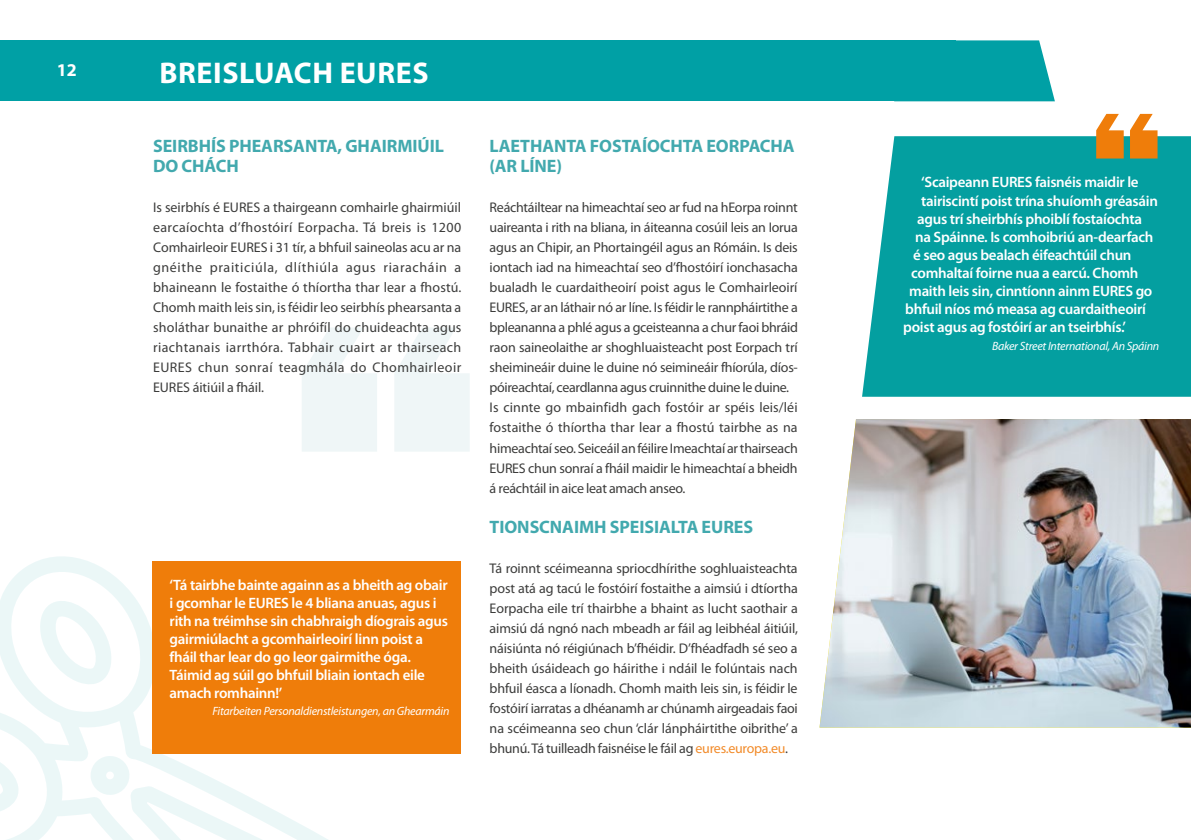
<style>
.page{position:relative;width:1191px;height:840px;background:#fff}
.page>*{position:absolute;margin:0;border:0;box-sizing:border-box;transform-origin:0 0}
.Page_Heading{font:700 30px "Myriad Pro";letter-spacing:.02em;color:#fff}
.Subheadings{font:700 18px/20px "Myriad Pro";letter-spacing:-.005em;color:#42a9ae}
.t1{font:700 18px "Myriad Pro";color:#fff}
.Quote_Box{font:600 15px/18px "Myriad Pro";letter-spacing:-.02em;color:#fff}
.Page_Body_Text{font:14px/20px "Myriad Pro";letter-spacing:-.02em;color:#3c3c3b;text-align:justify}
.Quote_Box-2{font:italic 12px "Myriad Pro";letter-spacing:-.02em;color:#fff}
.s1{color:#f28b2a}
</style>
<div class="page">
<svg style="left:394px;top:328px;width:76px;height:123px"></svg>
<svg style="left:302px;top:328px;width:75px;height:123px"></svg>
<div style="left:0;top:40px;width:955px;height:61px;background:#00a0a5"></div>
<svg style="left:0;top:556px;width:369px;height:283px"></svg>
<svg style="left:89px;top:754px;width:42px;height:41px"></svg>
<div style="left:862px;top:136px;width:329px;height:260px;background:#049fa0"></div>
<svg style="left:955px;top:40px;width:100px;height:61px;background:#16a8ac"></svg>
<svg style="left:1130px;top:114px;width:27px;height:44px"></svg>
<svg style="left:1096px;top:114px;width:27px;height:44px"></svg>
<div style="left:153px;top:561px;width:308px;height:192px;background:#ef7d0a"></div>
<img style="left:819px;top:419px;width:372px;height:308px">
<p class="t1" style="left:57px;top:58px;width:21px">12</p>
<h1 class="Page_Heading" style="left:159px;top:54px;width:271px">BREISLUACH EURES</h1>
<h2 class="Subheadings" style="left:153px;top:135px;width:292px">SEIRBHÍS PHEARSANTA, GHAIRMIÚIL</h2>
<h2 class="Subheadings" style="left:153px;top:155px;width:87px">DO CHÁCH</h2>
<p class="Page_Body_Text" style="left:153px;top:197px;width:310px">Is seirbhís é EURES a thairgeann comhairle ghairmiúil earcaíochta d’fhostóirí Eorpacha. Tá breis is 1200<br>Comhairleoir EURES i 31 tír, a bhfuil saineolas acu ar na gnéithe praiticiúla, dlíthiúla agus riaracháin a bhaineann le fostaithe ó thíortha thar lear a fhostú.<br>Chomh maith leis sin, is féidir leo seirbhís phearsanta a sholáthar bunaithe ar phróifíl do chuideachta agus riachtanais iarrthóra. Tabhair cuairt ar thairseach EURES chun sonraí teagmhála do Chomhairleoir EURES áitiúil a fháil.</p>
<p class="Quote_Box" style="left:170px;top:574px;width:280px">‘Tá tairbhe bainte againn as a bheith ag obair i gcomhar le EURES le 4 bliana anuas, agus i rith na tréimhse sin chabhraigh díograis agus gairmiúlacht a gcomhairleoirí linn poist a fháil thar lear do go leor gairmithe óga.<br>Táimid ag súil go bhfuil bliain iontach eile amach romhainn!’</p>
<p class="Quote_Box-2" style="left:212px;top:702px;width:238px">Fitarbeiten Personaldienstleistungen, an Ghearmáin</p>
<h2 class="Subheadings" style="left:489px;top:135px;width:307px">LAETHANTA FOSTAÍOCHTA EORPACHA (AR LÍNE)</h2>
<p class="Page_Body_Text" style="left:489px;top:197px;width:310px">Reáchtáiltear na himeachtaí seo ar fud na hEorpa roinnt uaireanta i rith na bliana, in áiteanna cosúil leis an Iorua agus an Chipir, an Phortaingéil agus an Rómáin. Is deis iontach iad na himeachtaí seo d’fhostóirí ionchasacha bualadh le cuardaitheoirí poist agus le Comhairleoirí EURES, ar an láthair nó ar líne. Is féidir le rannpháirtithe a bpleananna a phlé agus a gceisteanna a chur faoi bhráid raon saineolaithe ar shoghluaisteacht post Eorpach trí sheimineáir duine le duine nó seimineáir fhíorúla, díos&shy;póireachtaí, ceardlanna agus cruinnithe duine le duine.</p>
<p class="Page_Body_Text" style="left:489px;top:397px;width:310px">Is cinnte go mbainfidh gach fostóir ar spéis leis/léi fostaithe ó thíortha thar lear a fhostú tairbhe as na himeachtaí seo. Seiceáil an féilire Imeachtaí ar thairseach EURES chun sonraí a fháil maidir le himeachtaí a bheidh á reáchtáil in aice leat amach anseo.</p>
<h2 class="Subheadings" style="left:489px;top:515px;width:265px">TIONSCNAIMH SPEISIALTA EURES</h2>
<p class="Page_Body_Text" style="left:489px;top:557px;width:310px">Tá roinnt scéimeanna spriocdhírithe soghluaisteachta post atá ag tacú le fostóirí fostaithe a aimsiú i dtíortha Eorpacha eile trí thairbhe a bhaint as lucht saothair a aimsiú dá ngnó nach mbeadh ar fáil ag leibhéal áitiúil, náisiúnta nó réigiúnach b’fhéidir. D’fhéadfadh sé seo a bheith úsáideach go háirithe i ndáil le folúntais nach bhfuil éasca a líonadh. Chomh maith leis sin, is féidir le fostóirí iarratas a dhéanamh ar chúnamh airgeadais faoi na scéimeanna seo chun ‘clár lánpháirtithe oibrithe’ a bhunú. Tá tuilleadh faisnéise le fáil ag <span class="s1">eures.europa.eu</span>.</p>
<p class="Quote_Box" style="left:921px;top:173px;width:219px">‘Scaipeann EURES faisnéis maidir le</p>
<p class="Quote_Box" style="left:921px;top:191px;width:238px">tairiscintí poist trína shuíomh gréasáin</p>
<p class="Quote_Box" style="left:917px;top:209px;width:226px">agus trí sheirbhís phoiblí fostaíochta</p>
<p class="Quote_Box" style="left:915px;top:227px;width:240px">na Spáinne. Is comhoibriú an-dearfach</p>
<p class="Quote_Box" style="left:913px;top:245px;width:220px">é seo agus bealach éifeachtúil chun</p>
<p class="Quote_Box" style="left:911px;top:263px;width:229px">comhaltaí foirne nua a earcú. Chomh</p>
<p class="Quote_Box" style="left:909px;top:281px;width:245px">maith leis sin, cinntíonn ainm EURES go</p>
<p class="Quote_Box" style="left:905px;top:299px;width:242px">bhfuil níos mó measa ag cuardaitheoirí</p>
<p class="Quote_Box" style="left:903px;top:317px;width:224px">poist agus ag fostóirí ar an tseirbhís.’</p>
<p class="Quote_Box-2" style="left:992px;top:338px;width:169px">Baker Street International, An Spáinn</p>
</div>
